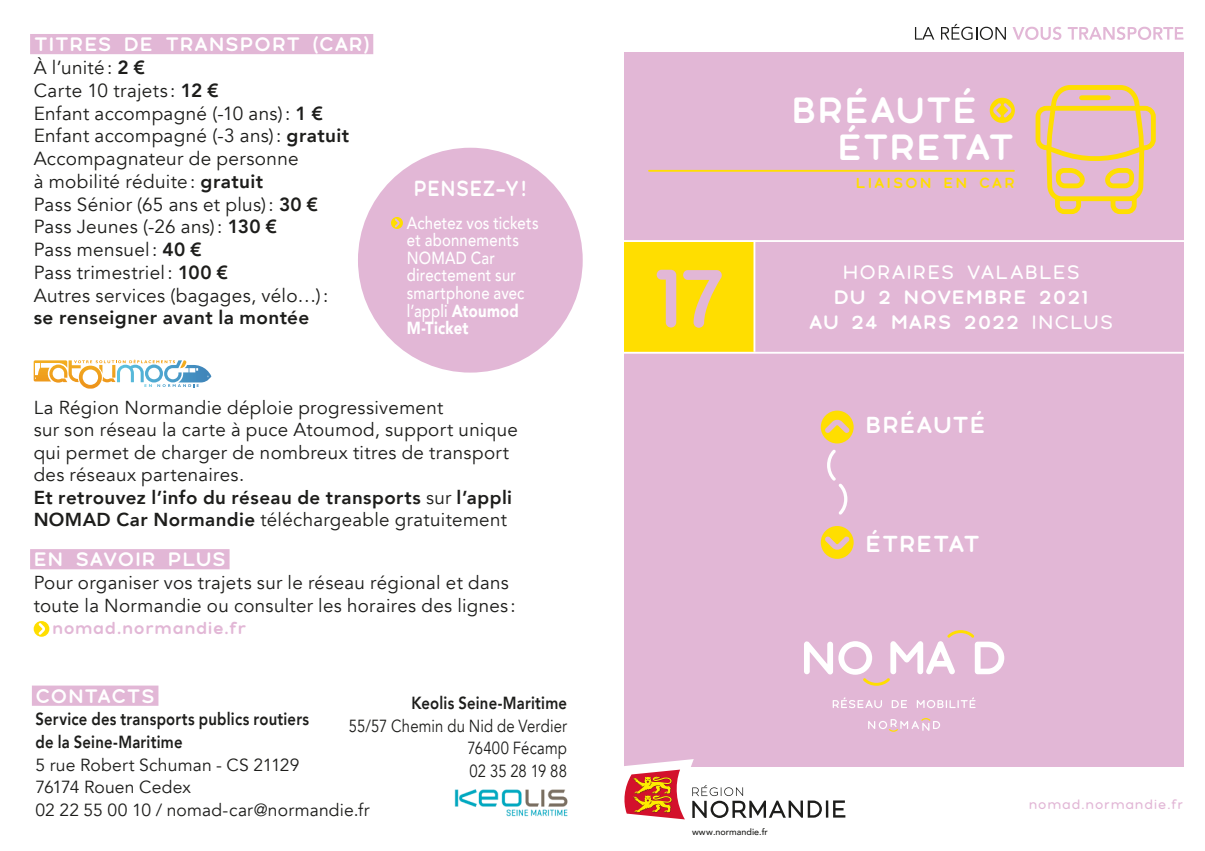
<style>
.page{position:relative;width:1205px;height:851px;background:#fff}
.page>*{position:absolute;margin:0;border:0;box-sizing:border-box;transform-origin:0 0}
.t1{font:700 87.5px "Polly Rounded";color:#e2b7d6}
.t2{font:700 37.5px/37.5px "Polly Rounded";letter-spacing:.005em;color:#fff}
.t3{font:700 23.75px "Polly Rounded";letter-spacing:.015em;color:#fff}
.t4{font:700 22.5px "Polly Rounded";letter-spacing:.015em;color:#fff;scale:.85 1}
.t5{font:700 20px/25px "Polly Rounded";letter-spacing:.02em;color:#fff;text-align:center}
.t6{font:20px "Polly Rounded";letter-spacing:.02em;color:#fff}
.t7{font:19px/22.8px "Avenir";letter-spacing:.015em;color:#1d1d1b}
.t8{font:800 19px "Avenir";letter-spacing:.02em;color:#1d1d1b}
.t9{font:18.75px/22.5px "Avenir";letter-spacing:.02em;color:#1d1d1b}
.t10{font:500 17.5px/17.5px "Avenir";letter-spacing:.015em;color:#fff;scale:.85 1}
.t11{font:800 17.5px/22.5px "Avenir";letter-spacing:.015em;color:#1d1d1b;scale:.85 1}
.t12{font:17.5px/22.5px "Avenir";letter-spacing:.01em;color:#1d1d1b}
.t13{font:17.5px/22.5px "Avenir";letter-spacing:.01em;color:#1d1d1b;text-align:justify;scale:.85 1}
.t14{font:700 17.5px "Polly Rounded";letter-spacing:.025em;color:#e2b7d6}
.t15{font:700 15px "Polly Rounded";letter-spacing:.125em;color:#ffde00}
.t16{font:13.75px "Polly Rounded";letter-spacing:.04em;color:#e2b7d6}
.t17{font:500 9px "Avenir";color:#1d1d1b}
.s1{font-size:17.5px}
.s2{font-weight:800}
.s3{font-weight:900}
.s4{font-weight:400}
</style>
<div class="page">
<img style="left:454px;top:789px;width:114px;height:28px">
<div style="left:624px;top:53px;width:560px;height:713px;background:#e2b7d6"></div>
<svg style="left:624px;top:759px;width:221px;height:61px"></svg>
<svg style="left:915px;top:27px;width:19px;height:13px"></svg>
<svg style="left:941px;top:24px;width:65px;height:16px"></svg>
<svg style="left:1012px;top:27px;width:49px;height:13px"></svg>
<svg style="left:1067px;top:27px;width:116px;height:13px"></svg>
<svg style="left:989px;top:98px;width:26px;height:25px"></svg>
<hr style="left:649px;top:170px;width:365px;height:2px;background:#ffde00">
<div style="left:624px;top:241px;width:130px;height:111px;background:#ffde00"></div>
<hr style="left:603px;top:352px;width:598px;height:1px;background:#fff">
<hr style="left:603px;top:240px;width:598px;height:2px;background:#fff">
<svg style="left:821px;top:410px;width:32px;height:33px"></svg>
<svg style="left:821px;top:526px;width:32px;height:32px"></svg>
<svg style="left:827px;top:449px;width:20px;height:65px"></svg>
<svg style="left:917px;top:697px;width:58px;height:11px"></svg>
<svg style="left:891px;top:700px;width:16px;height:8px"></svg>
<svg style="left:832px;top:697px;width:50px;height:11px"></svg>
<hr style="left:753px;top:240px;width:2px;height:112px;background:#fff">
<svg style="left:1035px;top:85px;width:121px;height:130px"></svg>
<div style="left:30px;top:34px;width:343px;height:20px;background:#e2b7d6"></div>
<svg style="left:34px;top:359px;width:177px;height:29px"></svg>
<div style="left:30px;top:549px;width:200px;height:20px;background:#e2b7d6"></div>
<svg style="left:34px;top:621px;width:15px;height:15px"></svg>
<div style="left:32px;top:685px;width:126px;height:20px;background:#e2b7d6"></div>
<svg style="left:804px;top:630px;width:200px;height:55px"></svg>
<svg style="left:868px;top:718px;width:72px;height:13px"></svg>
<div style="left:358px;top:148px;width:225px;height:224px;background:#e2b7d6;border-radius:50%"></div>
<svg style="left:391px;top:217px;width:12px;height:12px"></svg>
<p class="t5" style="left:34px;top:31px;width:337px">TITRES DE TRANSPORT <span class="s1">(</span>CAR<span class="s1">)</span></p>
<p class="t7" style="left:34px;top:56px;width:317px">À l’unité: <span class="s2">2 €<br></span>Carte 10 trajets: <span class="s2">12 €<br></span>Enfant accompagné (-10 ans): <span class="s2">1 €<br></span>Enfant accompagné (-3 ans): <span class="s2">gratuit<br></span>Accompagnateur de personne<br>à mobilité réduite: <span class="s2">gratuit<br></span>Pass Sénior (65 ans et plus): <span class="s2">30 €<br></span>Pass Jeunes (-26 ans): <span class="s2">130 €<br></span>Pass mensuel: <span class="s2">40 €<br></span>Pass trimestriel: <span class="s2">100 €<br></span>Autres services (bagages, vélo…):</p>
<p class="t8" style="left:34px;top:303px;width:277px">se renseigner avant la montée</p>
<p class="t4" style="left:414px;top:174px;width:134px">PENSEZ-Y!</p>
<p class="t10" style="left:407px;top:213px;width:157px">Achetez vos tickets et abonnements<br>NOMAD Car directement sur smartphone avec l’appli <span class="s3">Atoumod<br>M-Ticket</span></p>
<p class="t9" style="left:34px;top:396px;width:486px">La Région Normandie déploie progressivement<br>sur son réseau la carte à puce Atoumod, support unique qui permet de charger de nombreux titres de transport des réseaux partenaires.<br><span class="s2">Et retrouvez l’info du réseau de transports</span> sur <span class="s2">l’appli NOMAD Car Normandie</span> téléchargeable gratuitement</p>
<p class="t5" style="left:34px;top:546px;width:194px">EN SAVOIR PLUS</p>
<p class="t9" style="left:34px;top:571px;width:484px">Pour organiser vos trajets sur le réseau régional et dans toute la Normandie ou consulter les horaires des lignes:</p>
<p class="t14" style="left:52px;top:616px;width:196px">nomad.normandie.fr</p>
<p class="t5" style="left:35px;top:683px;width:121px">CONTACTS</p>
<p class="t11" style="left:35px;top:708px;width:323px">Service des transports publics routiers de la Seine-Maritime</p>
<p class="t12" style="left:35px;top:753px;width:336px">5 rue Robert Schuman - CS 21129<br>76174 Rouen Cedex<br>02 22 55 00 10 / nomad-car@normandie.fr</p>
<p class="t11" style="left:411px;top:692px;width:185px">Keolis Seine-Maritime</p>
<p class="t13" style="left:467px;top:714px;width:119px;text-indent:-118px">55/57 Chemin du Nid de Verdier 76400 Fécamp 02 35 28 19 88</p>
<h1 class="t1" style="left:649px;top:239px;width:82px">17</h1>
<h2 class="t2" style="left:837px;top:90px;width:179px;text-indent:-46px">BRÉAUTÉ<br>ÉTRETAT</h2>
<p class="t15" style="left:856px;top:173px;width:160px">LIAISON EN CAR</p>
<p class="t6" style="left:842px;top:259px;width:239px">HORAIRES VALABLES</p>
<p class="t5" style="left:809px;top:284px;width:306px">DU 2 NOVEMBRE 2021<br>AU 24 MARS 2022 <span class="s4">INCLUS</span></p>
<p class="t3" style="left:865px;top:409px;width:121px">BRÉAUTÉ</p>
<p class="t3" style="left:865px;top:528px;width:116px">ÉTRETAT</p>
<p class="t17" style="left:692px;top:824px;width:77px">www.normandie.fr</p>
<p class="t16" style="left:1028px;top:795px;width:156px">nomad.normandie.fr</p>
</div>
